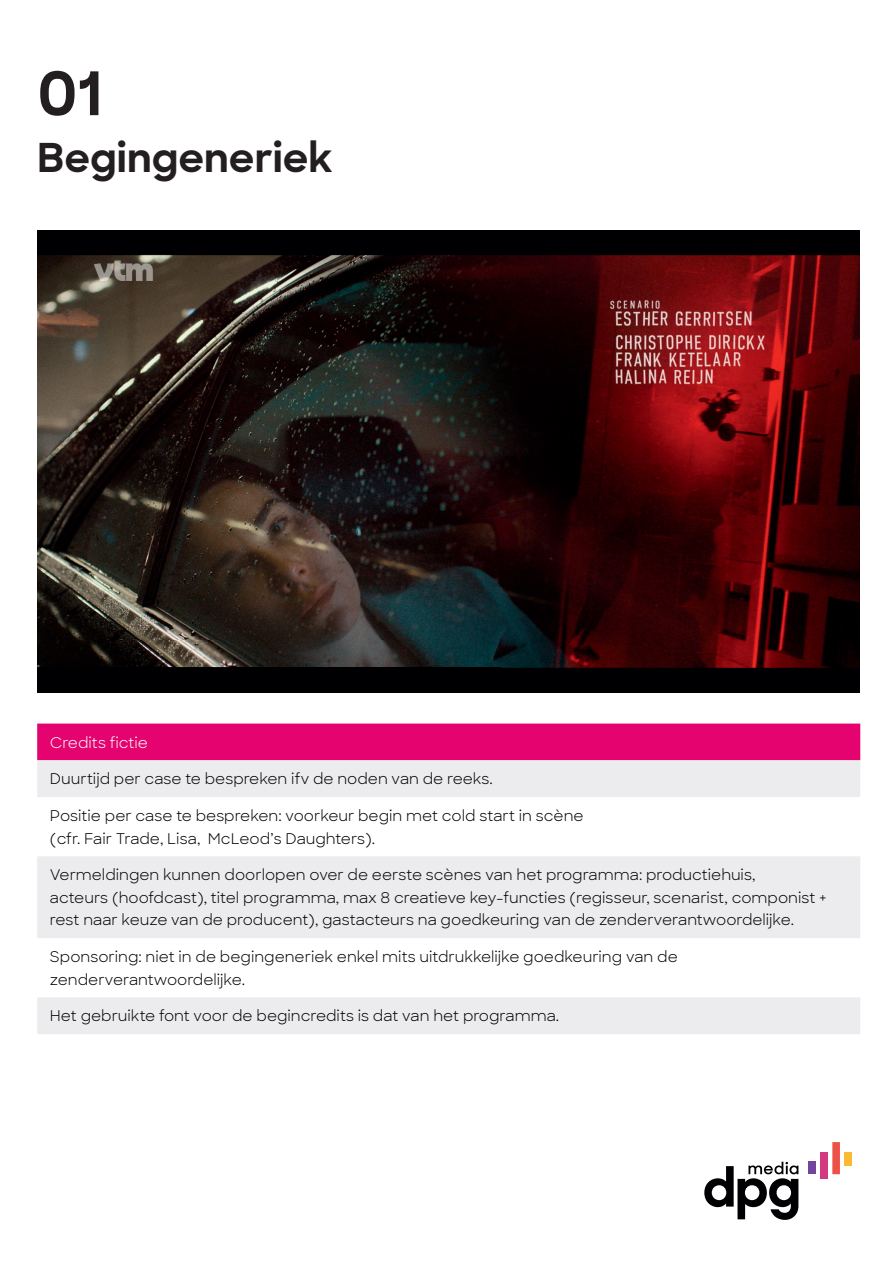
<style>
.page{position:relative;width:893px;height:1263px;background:#fff}
.page>*{position:absolute;margin:0;border:0;box-sizing:border-box;transform-origin:0 0}
.t1{font:700 60px "Sharp Sans";color:#231f20}
.t2{font:700 40.5px "Sharp Sans";color:#231f20}
.t3{font:15px/22.5px "Sharp Sans";color:#000002}
.t4{font:15px "Sharp Sans";color:#fff}
</style>
<div class="page">
<svg style="left:704px;top:1162px;width:94px;height:58px"></svg>
<div style="left:808px;top:1162px;width:7px;height:12px;background:#71469c"></div>
<div style="left:845px;top:1152px;width:7px;height:13px;background:#fcba33"></div>
<div style="left:820px;top:1152px;width:8px;height:27px;background:#d3397e"></div>
<div style="left:832px;top:1142px;width:8px;height:32px;background:#ed5246"></div>
<div style="left:37px;top:723px;width:823px;height:37px;background:#e4036f"></div>
<svg style="left:37px;top:760px;width:823px;height:274px;fill:#ececee"></svg>
<img style="left:37px;top:230px;width:823px;height:462px">
<h1 class="t1" style="left:37px;top:49px;width:67px">01</h1>
<h2 class="t2" style="left:37px;top:128px;width:297px">Begingeneriek</h2>
<p class="t4" style="left:50px;top:731px;width:100px">Credits fictie</p>
<p class="t3" style="left:50px;top:767px;width:444px">Duurtijd per case te bespreken ifv de noden van de reeks.</p>
<p class="t3" style="left:50px;top:804px;width:535px">Positie per case te bespreken: voorkeur begin met cold start in scène (cfr. Fair Trade, Lisa, McLeod’s Daughters).</p>
<p class="t3" style="left:50px;top:863px;width:778px">Vermeldingen kunnen doorlopen over de eerste scènes van het programma: productiehuis,<br>acteurs (hoofdcast), titel programma, max 8 creatieve key-functies (regisseur, scenarist, componist + rest naar keuze van de producent), gastacteurs na goedkeuring van de zenderverantwoordelijke.</p>
<p class="t3" style="left:50px;top:945px;width:629px">Sponsoring: niet in de begingeneriek enkel mits uitdrukkelijke goedkeuring van de zenderverantwoordelijke.</p>
<p class="t3" style="left:50px;top:1004px;width:511px">Het gebruikte font voor de begincredits is dat van het programma.</p>
</div>
